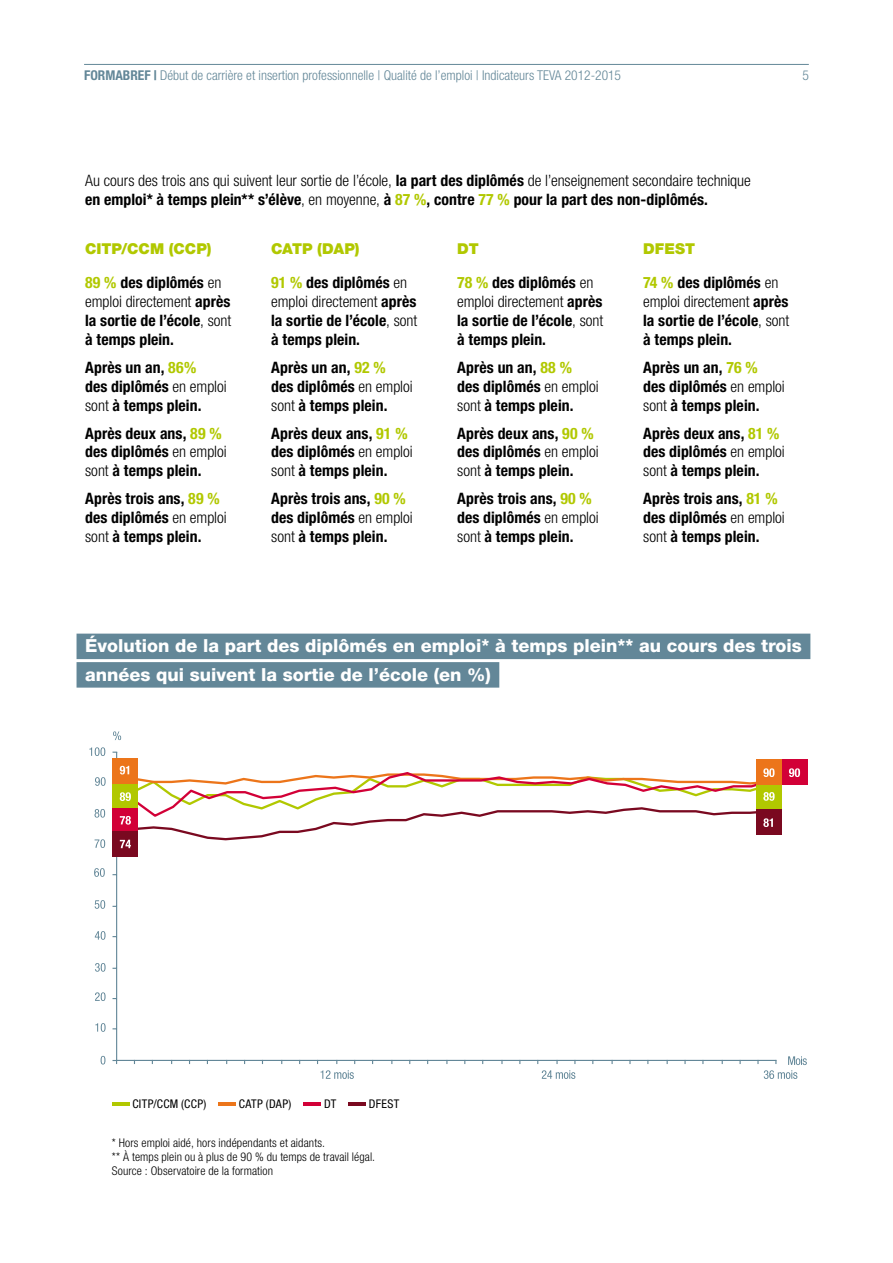
<style>
.page{position:relative;width:893px;height:1263px;background:#fff}
.page>*{position:absolute;margin:0;border:0;box-sizing:border-box;transform-origin:0 0}
.Titre_infographie{font:800 18px "Helvetica Neue LT Pro";color:#fff}
.Block_1colonne{font:700 condensed 15.75px/18.9px "Helvetica Neue LT Pro";letter-spacing:.005em;color:#000}
.Block_1colonne-2{font:300 condensed 15.75px/18.9px "Helvetica Neue LT Pro";letter-spacing:-.005em;color:#000}
.Block_1colonne-3{font:900 15px "Helvetica Neue LT Pro";letter-spacing:-.005em;color:#b1c800}
.t1{font:300 condensed 13.5px "Helvetica Neue LT Pro";color:#638798}
.Footnote{font:300 condensed 12px "Helvetica Neue LT Pro";letter-spacing:.01em;color:#000}
.t2{font:condensed 12px "Helvetica Neue LT Pro";letter-spacing:.025em;color:#000}
.s1{font-weight:700}
.s2{font-weight:700;color:#b1c800}
.s3{font-weight:300}
.s4{color:#b1c800}
</style>
<div class="page">
<hr style="left:84px;top:64px;width:725px;height:1px;background:#638798">
<hr style="left:112px;top:1102px;width:18px;height:4px;background:#b1c800">
<hr style="left:218px;top:1102px;width:18px;height:3px;background:#ec751a">
<hr style="left:303px;top:1102px;width:18px;height:3px;background:#d20037">
<hr style="left:348px;top:1102px;width:18px;height:3px;background:#7a0920">
<div style="left:77px;top:634px;width:733px;height:25px;background:#638798"></div>
<div style="left:77px;top:662px;width:422px;height:26px;background:#638798"></div>
<svg style="left:320px;top:1070px;width:34px;height:9px"></svg>
<svg style="left:542px;top:1070px;width:33px;height:9px"></svg>
<svg style="left:113px;top:731px;width:8px;height:9px"></svg>
<svg style="left:95px;top:900px;width:10px;height:9px"></svg>
<svg style="left:94px;top:868px;width:11px;height:9px"></svg>
<svg style="left:95px;top:963px;width:11px;height:9px"></svg>
<svg style="left:95px;top:931px;width:11px;height:9px"></svg>
<svg style="left:101px;top:1056px;width:4px;height:8px"></svg>
<svg style="left:95px;top:1023px;width:11px;height:9px"></svg>
<svg style="left:95px;top:992px;width:11px;height:9px"></svg>
<svg style="left:95px;top:839px;width:10px;height:9px"></svg>
<svg style="left:95px;top:809px;width:10px;height:9px"></svg>
<svg style="left:95px;top:777px;width:11px;height:9px"></svg>
<svg style="left:89px;top:747px;width:16px;height:9px"></svg>
<hr style="left:116px;top:752px;width:1px;height:308px;background:#638798">
<hr style="left:117px;top:1060px;width:659px;height:1px;background:#638798">
<svg style="left:757px;top:1056px;width:50px;height:23px"></svg>
<div style="left:756px;top:784px;width:26px;height:25px;background:#b1c800"></div>
<div style="left:113px;top:758px;width:25px;height:26px;background:#ec751a"></div>
<div style="left:756px;top:759px;width:26px;height:25px;background:#ec751a"></div>
<div style="left:113px;top:831px;width:25px;height:26px;background:#7a0920"></div>
<div style="left:756px;top:809px;width:26px;height:26px;background:#7a0920"></div>
<div style="left:782px;top:759px;width:25px;height:25px;background:#d20037"></div>
<svg style="left:113px;top:766px;width:662px;height:82px"></svg>
<svg style="left:789px;top:768px;width:11px;height:9px"></svg>
<p class="t1" style="left:84px;top:67px;width:538px"><span class="s1">FORMABREF |</span> Début de carrière et insertion professionnelle | Qualité de l’emploi | Indicateurs TEVA 2012-2015</p>
<p class="t1" style="left:802px;top:67px;width:8px">5</p>
<p class="Block_1colonne-2" style="left:85px;top:170px;width:667px">Au cours des trois ans qui suivent leur sortie de l’école, <span class="s1">la part des diplômés</span> de l’enseignement secondaire technique <span class="s1">en emploi* à temps plein** s’élève</span>, en moyenne, <span class="s1">à</span> <span class="s2">87 %</span><span class="s1">, contre</span> <span class="s2">77 %</span> <span class="s1">pour la part des non-diplômés.</span></p>
<p class="Block_1colonne-3" style="left:85px;top:240px;width:128px">CITP/CCM (CCP)</p>
<p class="Block_1colonne-2" style="left:85px;top:273px;width:147px"><span class="s2">89 %</span> <span class="s1">des diplômés</span> en emploi directement <span class="s1">après</span></p>
<p class="Block_1colonne" style="left:85px;top:311px;width:148px">la sortie de l’école<span class="s3">, sont</span></p>
<p class="Block_1colonne" style="left:85px;top:330px;width:90px">à temps plein.</p>
<p class="Block_1colonne" style="left:85px;top:357px;width:113px">Après un an, <span class="s4">86%</span></p>
<p class="Block_1colonne" style="left:85px;top:376px;width:143px">des diplômés <span class="s3">en emploi sont</span> à temps plein.</p>
<p class="Block_1colonne" style="left:85px;top:423px;width:138px">Après deux ans, <span class="s4">89 %</span></p>
<p class="Block_1colonne" style="left:85px;top:442px;width:143px">des diplômés <span class="s3">en emploi sont</span> à temps plein.</p>
<p class="Block_1colonne" style="left:85px;top:489px;width:136px">Après trois ans, <span class="s4">89 %</span></p>
<p class="Block_1colonne" style="left:85px;top:508px;width:143px">des diplômés <span class="s3">en emploi sont</span> à temps plein.</p>
<p class="Block_1colonne-3" style="left:271px;top:240px;width:90px">CATP (DAP)</p>
<p class="Block_1colonne-2" style="left:271px;top:273px;width:147px"><span class="s2">91 %</span> <span class="s1">des diplômés</span> en emploi directement <span class="s1">après</span></p>
<p class="Block_1colonne" style="left:271px;top:311px;width:148px">la sortie de l’école<span class="s3">, sont</span></p>
<p class="Block_1colonne" style="left:271px;top:330px;width:90px">à temps plein.</p>
<p class="Block_1colonne" style="left:271px;top:357px;width:116px">Après un an, <span class="s4">92 %</span></p>
<p class="Block_1colonne" style="left:271px;top:376px;width:143px">des diplômés <span class="s3">en emploi sont</span> à temps plein.</p>
<p class="Block_1colonne" style="left:271px;top:423px;width:138px">Après deux ans, <span class="s4">91 %</span></p>
<p class="Block_1colonne" style="left:271px;top:442px;width:143px">des diplômés <span class="s3">en emploi sont</span> à temps plein.</p>
<p class="Block_1colonne" style="left:271px;top:489px;width:136px">Après trois ans, <span class="s4">90 %</span></p>
<p class="Block_1colonne" style="left:271px;top:508px;width:143px">des diplômés <span class="s3">en emploi sont</span> à temps plein.</p>
<p class="Block_1colonne-3" style="left:457px;top:240px;width:23px">DT</p>
<p class="Block_1colonne-2" style="left:457px;top:273px;width:147px"><span class="s2">78 %</span> <span class="s1">des diplômés</span> en emploi directement <span class="s1">après</span></p>
<p class="Block_1colonne" style="left:457px;top:311px;width:148px">la sortie de l’école<span class="s3">, sont</span></p>
<p class="Block_1colonne" style="left:457px;top:330px;width:90px">à temps plein.</p>
<p class="Block_1colonne" style="left:457px;top:357px;width:116px">Après un an, <span class="s4">88 %</span></p>
<p class="Block_1colonne" style="left:457px;top:376px;width:143px">des diplômés <span class="s3">en emploi sont</span> à temps plein.</p>
<p class="Block_1colonne" style="left:457px;top:423px;width:138px">Après deux ans, <span class="s4">90 %</span></p>
<p class="Block_1colonne" style="left:457px;top:442px;width:143px">des diplômés <span class="s3">en emploi sont</span> à temps plein.</p>
<p class="Block_1colonne" style="left:457px;top:489px;width:136px">Après trois ans, <span class="s4">90 %</span></p>
<p class="Block_1colonne" style="left:457px;top:508px;width:143px">des diplômés <span class="s3">en emploi sont</span> à temps plein.</p>
<p class="Block_1colonne-3" style="left:643px;top:240px;width:54px">DFEST</p>
<p class="Block_1colonne-2" style="left:643px;top:273px;width:147px"><span class="s2">74 %</span> <span class="s1">des diplômés</span> en emploi directement <span class="s1">après</span></p>
<p class="Block_1colonne" style="left:643px;top:311px;width:148px">la sortie de l’école<span class="s3">, sont</span></p>
<p class="Block_1colonne" style="left:643px;top:330px;width:90px">à temps plein.</p>
<p class="Block_1colonne" style="left:643px;top:357px;width:116px">Après un an, <span class="s4">76 %</span></p>
<p class="Block_1colonne" style="left:643px;top:376px;width:143px">des diplômés <span class="s3">en emploi sont</span> à temps plein.</p>
<p class="Block_1colonne" style="left:643px;top:423px;width:138px">Après deux ans, <span class="s4">81 %</span></p>
<p class="Block_1colonne" style="left:643px;top:442px;width:143px">des diplômés <span class="s3">en emploi sont</span> à temps plein.</p>
<p class="Block_1colonne" style="left:643px;top:489px;width:136px">Après trois ans, <span class="s4">81 %</span></p>
<p class="Block_1colonne" style="left:643px;top:508px;width:143px">des diplômés <span class="s3">en emploi sont</span> à temps plein.</p>
<p class="Titre_infographie" style="left:85px;top:635px;width:718px">Évolution de la part des diplômés en emploi* à temps plein** au cours des trois</p>
<p class="Titre_infographie" style="left:85px;top:664px;width:407px">années qui suivent la sortie de l’école (en %)</p>
<p class="t2" style="left:132px;top:1097px;width:75px">CITP/CCM (CCP)</p>
<p class="t2" style="left:239px;top:1097px;width:54px">CATP (DAP)</p>
<p class="t2" style="left:324px;top:1097px;width:14px">DT</p>
<p class="t2" style="left:369px;top:1097px;width:32px">DFEST</p>
<p class="Footnote" style="left:112px;top:1135px;width:215px">* Hors emploi aidé, hors indépendants et aidants.</p>
<p class="Footnote" style="left:112px;top:1150px;width:265px">** À temps plein ou à plus de 90 % du temps de travail légal.</p>
<p class="Footnote" style="left:112px;top:1164px;width:163px">Source : Observatoire de la formation</p>
</div>
